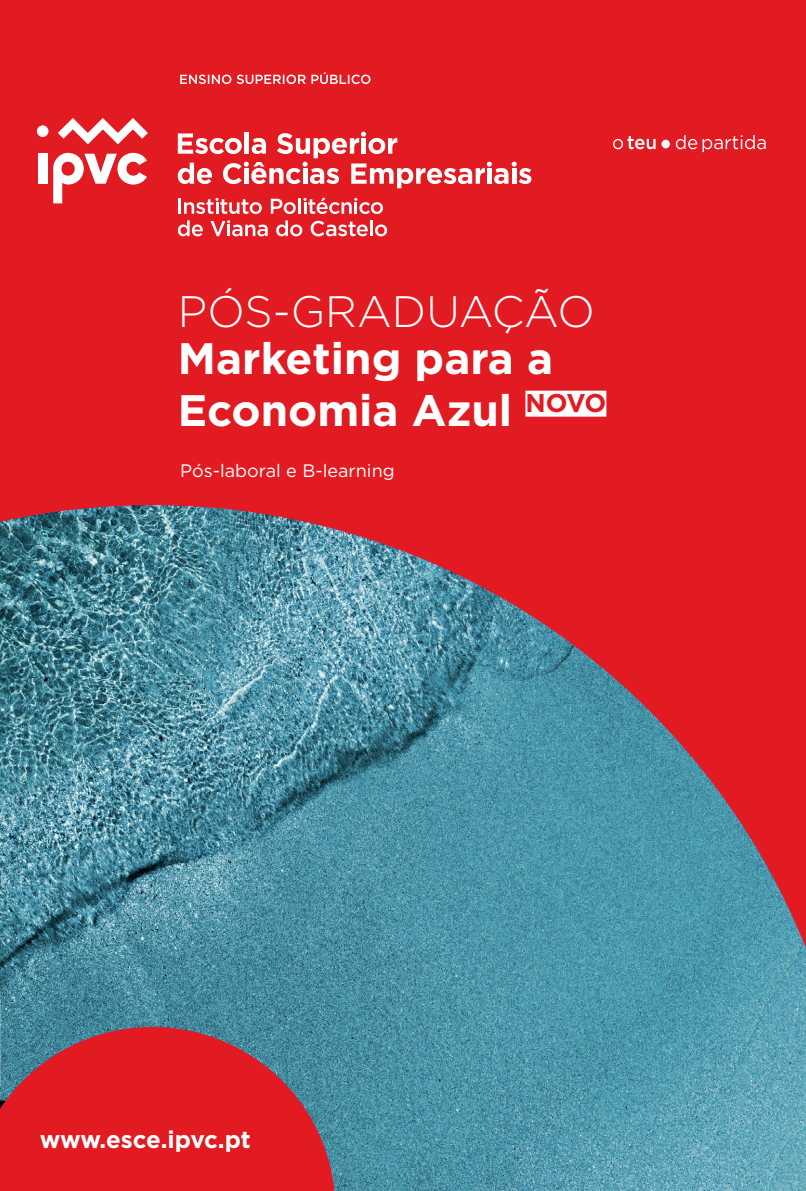
<style>
.page{position:relative;width:806px;height:1191px;background:#fff}
.page>*{position:absolute;margin:0;border:0;box-sizing:border-box;transform-origin:0 0}
.t1{font:700 44px/52.8px "Gotham";color:#fff}
.t2{font:300 44px "Gotham";color:#fff}
.t3{font:700 24px "Gotham";letter-spacing:-.01em;color:#fff}
.t4{font:18px "Gotham";color:#fff}
</style>
<div class="page">
<div style="left:0;top:0;width:805px;height:1191px;background:#e21a21"></div>
<img style="left:0;top:505px;width:805px;height:686px">
<svg style="left:0;top:1100px;width:6px;height:62px"></svg>
<svg style="left:613px;top:135px;width:152px;height:17px"></svg>
<div style="left:661px;top:140px;width:8px;height:8px;background:#fff;border-radius:50%"></div>
<svg style="left:180px;top:72px;width:190px;height:12px"></svg>
<div style="left:525px;top:391px;width:81px;height:26px;background:#fff"></div>
<div style="left:38px;top:154px;width:9px;height:30px;background:#fff"></div>
<svg style="left:53px;top:153px;width:94px;height:50px"></svg>
<div style="left:37px;top:125px;width:11px;height:12px;background:#fff;border-radius:50%"></div>
<svg style="left:58px;top:118px;width:90px;height:26px"></svg>
<svg style="left:178px;top:132px;width:353px;height:56px"></svg>
<svg style="left:178px;top:220px;width:25px;height:16px"></svg>
<svg style="left:276px;top:220px;width:26px;height:16px"></svg>
<svg style="left:310px;top:220px;width:77px;height:16px"></svg>
<svg style="left:178px;top:198px;width:84px;height:16px"></svg>
<svg style="left:270px;top:197px;width:113px;height:17px"></svg>
<svg style="left:210px;top:220px;width:57px;height:16px"></svg>
<p class="t2" style="left:178px;top:283px;width:418px">PÓS-GRADUAÇÃO</p>
<p class="t1" style="left:178px;top:331px;width:429px">Marketing para a<br>Economia Azul <sup>NOVO</sup></p>
<p class="t4" style="left:180px;top:459px;width:216px">Pós-laboral e B-learning</p>
<p class="t3" style="left:40px;top:1123px;width:212px">www.esce.ipvc.pt</p>
</div>
